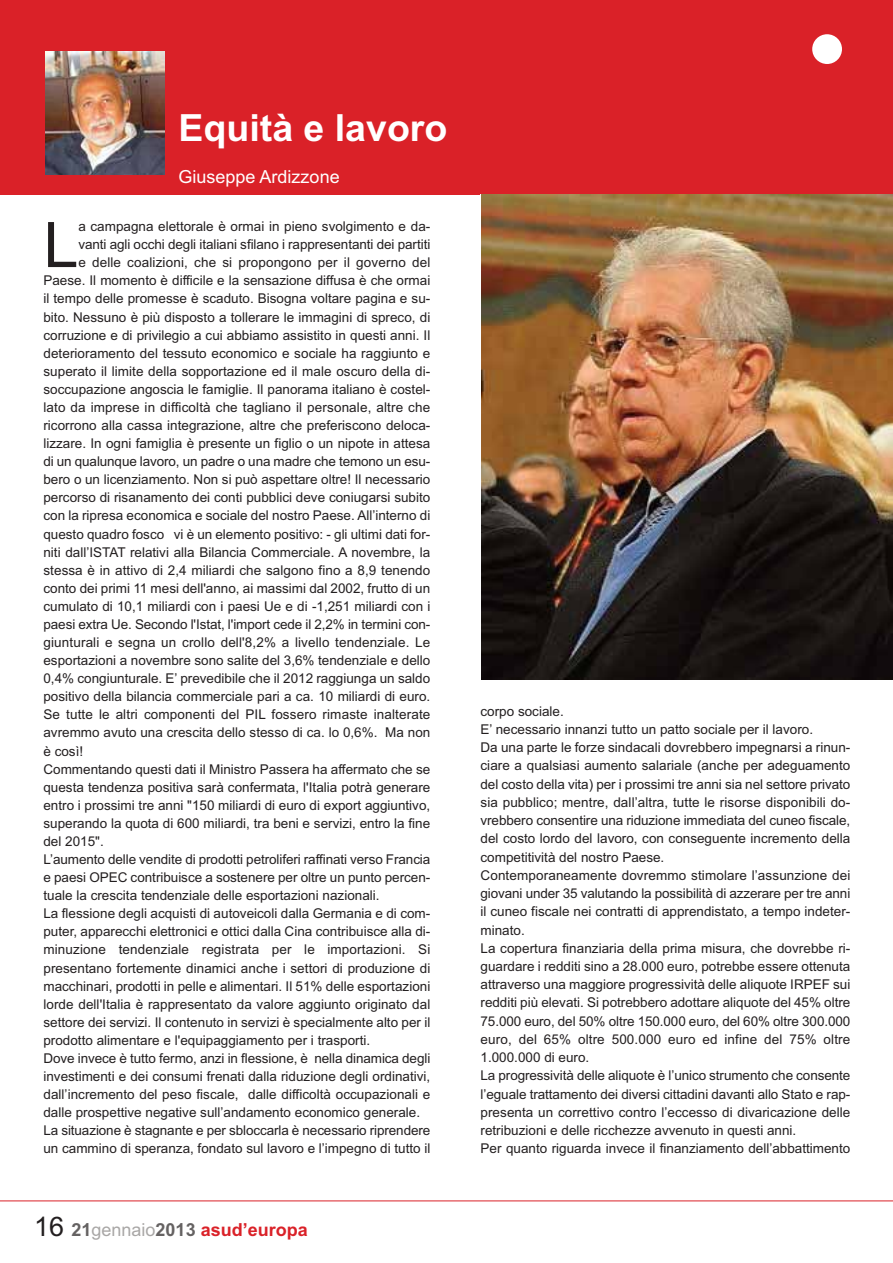
<style>
.page{position:relative;width:893px;height:1263px;background:#fff}
.page>*{position:absolute;margin:0;border:0;box-sizing:border-box;transform-origin:0 0}
.t1{font:62.85px "Arial";color:#231f20}
.t2{font:700 37.5px "Arial";color:#fff}
.t3{font:700 18px "Arial";color:#da2128}
.t4{font:18px "Arial";color:#fff}
.t5{font:13.5px/18.3px "Arial";color:#231f20}
.s1{font-weight:400;font-size:27px;color:#231f20}
.s2{color:#656262}
.s3{font-weight:400;color:#a9a7a6}
</style>
<div class="page">
<div style="left:0;top:0;width:892px;height:194px;background:#da2128"></div>
<hr style="left:0;top:1201px;width:892px;height:1px;background:#da2128">
<div style="left:812px;top:34px;width:30px;height:30px;background:#fff;border-radius:50%"></div>
<img style="left:481px;top:194px;width:411px;height:485px">
<img style="left:46px;top:51px;width:118px;height:124px">
<h2 class="t2" style="left:179px;top:114px;width:270px">Equità e lavoro</h2>
<h3 class="t4" style="left:179px;top:171px;width:162px">Giuseppe Ardizzone</h3>
<h1 class="t1" style="left:43px;top:222px;width:36px">L</h1>
<p class="t5" style="left:78px;top:219px;width:353px">a campagna elettorale è ormai in pieno svolgimento e da-</p>
<p class="t5" style="left:78px;top:237px;width:353px">vanti agli occhi degli italiani sfilano i rappresentanti dei partiti</p>
<p class="t5" style="left:78px;top:255px;width:353px">e delle coalizioni, che si propongono per il governo del</p>
<p class="t5" style="left:43px;top:273px;width:388px">Paese. Il momento è difficile e la sensazione diffusa è che ormai</p>
<p class="t5" style="left:43px;top:291px;width:388px">il tempo delle promesse è scaduto. Bisogna voltare pagina e su-</p>
<p class="t5" style="left:43px;top:309px;width:388px">bito. Nessuno è più disposto a tollerare le immagini di spreco, di</p>
<p class="t5" style="left:43px;top:327px;width:388px">corruzione e di privilegio a cui abbiamo assistito in questi anni. Il</p>
<p class="t5" style="left:43px;top:345px;width:388px">deterioramento del tessuto economico e sociale ha raggiunto e</p>
<p class="t5" style="left:43px;top:363px;width:388px">superato il limite della sopportazione ed il male oscuro della di-</p>
<p class="t5" style="left:43px;top:381px;width:388px">soccupazione angoscia le famiglie. Il panorama italiano è costel-</p>
<p class="t5" style="left:43px;top:399px;width:388px">lato da imprese in difficoltà che tagliano il personale, altre che</p>
<p class="t5" style="left:43px;top:417px;width:388px">ricorrono alla cassa integrazione, altre che preferiscono deloca-</p>
<p class="t5" style="left:43px;top:436px;width:388px">lizzare. In ogni famiglia è presente un figlio o un nipote in attesa</p>
<p class="t5" style="left:43px;top:454px;width:388px">di un qualunque lavoro, un padre o una madre che temono un esu-</p>
<p class="t5" style="left:43px;top:472px;width:388px">bero o un licenziamento. Non si può aspettare oltre! Il necessario</p>
<p class="t5" style="left:43px;top:490px;width:388px">percorso di risanamento dei conti pubblici deve coniugarsi subito</p>
<p class="t5" style="left:43px;top:508px;width:388px">con la ripresa economica e sociale del nostro Paese. All’interno di</p>
<p class="t5" style="left:43px;top:526px;width:388px">questo quadro fosco vi è un elemento positivo: - gli ultimi dati for-</p>
<p class="t5" style="left:43px;top:544px;width:388px">niti dall’ISTAT relativi alla Bilancia Commerciale. A novembre, la</p>
<p class="t5" style="left:43px;top:562px;width:388px">stessa è in attivo di 2,4 miliardi che salgono fino a 8,9 tenendo</p>
<p class="t5" style="left:43px;top:580px;width:388px">conto dei primi 11 mesi dell'anno, ai massimi dal 2002, frutto di un</p>
<p class="t5" style="left:43px;top:598px;width:388px">cumulato di 10,1 miliardi con i paesi Ue e di -1,251 miliardi con i</p>
<p class="t5" style="left:43px;top:616px;width:388px">paesi extra Ue. Secondo l'Istat, l'import cede il 2,2% in termini con-</p>
<p class="t5" style="left:43px;top:634px;width:388px">giunturali e segna un crollo dell'8,2% a livello tendenziale. Le</p>
<p class="t5" style="left:43px;top:653px;width:388px">esportazioni a novembre sono salite del 3,6% tendenziale e dello</p>
<p class="t5" style="left:43px;top:671px;width:388px">0,4% congiunturale. E’ prevedibile che il 2012 raggiunga un saldo</p>
<p class="t5" style="left:43px;top:689px;width:388px">positivo della bilancia commerciale pari a ca. 10 miliardi di euro.</p>
<p class="t5" style="left:43px;top:707px;width:388px">Se tutte le altri componenti del PIL fossero rimaste inalterate</p>
<p class="t5" style="left:43px;top:725px;width:388px">avremmo avuto una crescita dello stesso di ca. lo 0,6%. Ma non</p>
<p class="t5" style="left:43px;top:743px;width:41px">è così!</p>
<p class="t5" style="left:43px;top:761px;width:388px">Commentando questi dati il Ministro Passera ha affermato che se</p>
<p class="t5" style="left:43px;top:779px;width:388px">questa tendenza positiva sarà confermata, l'Italia potrà generare</p>
<p class="t5" style="left:43px;top:797px;width:388px">entro i prossimi tre anni "150 miliardi di euro di export aggiuntivo,</p>
<p class="t5" style="left:43px;top:815px;width:388px">superando la quota di 600 miliardi, tra beni e servizi, entro la fine</p>
<p class="t5" style="left:43px;top:833px;width:62px">del 2015".</p>
<p class="t5" style="left:43px;top:852px;width:388px">L’aumento delle vendite di prodotti petroliferi raffinati verso Francia</p>
<p class="t5" style="left:43px;top:870px;width:388px">e paesi OPEC contribuisce a sostenere per oltre un punto percen-</p>
<p class="t5" style="left:43px;top:888px;width:337px">tuale la crescita tendenziale delle esportazioni nazionali.</p>
<p class="t5" style="left:43px;top:906px;width:388px">La flessione degli acquisti di autoveicoli dalla Germania e di com-</p>
<p class="t5" style="left:43px;top:924px;width:388px">puter, apparecchi elettronici e ottici dalla Cina contribuisce alla di-</p>
<p class="t5" style="left:43px;top:942px;width:388px">minuzione tendenziale registrata per le importazioni. Si</p>
<p class="t5" style="left:43px;top:960px;width:388px">presentano fortemente dinamici anche i settori di produzione di</p>
<p class="t5" style="left:43px;top:978px;width:388px">macchinari, prodotti in pelle e alimentari. Il 51% delle esportazioni</p>
<p class="t5" style="left:43px;top:996px;width:388px">lorde dell'Italia è rappresentato da valore aggiunto originato dal</p>
<p class="t5" style="left:43px;top:1014px;width:388px">settore dei servizi. Il contenuto in servizi è specialmente alto per il</p>
<p class="t5" style="left:43px;top:1032px;width:328px">prodotto alimentare e l'equipaggiamento per i trasporti.</p>
<p class="t5" style="left:43px;top:1050px;width:388px">Dove invece è tutto fermo, anzi in flessione, è nella dinamica degli</p>
<p class="t5" style="left:43px;top:1069px;width:388px">investimenti e dei consumi frenati dalla riduzione degli ordinativi,</p>
<p class="t5" style="left:43px;top:1087px;width:388px">dall’incremento del peso fiscale, dalle difficoltà occupazionali e</p>
<p class="t5" style="left:43px;top:1105px;width:378px">dalle prospettive negative sull’andamento economico generale.</p>
<p class="t5" style="left:43px;top:1123px;width:388px">La situazione è stagnante e per sbloccarla è necessario riprendere</p>
<p class="t5" style="left:43px;top:1141px;width:388px">un cammino di speranza, fondato sul lavoro e l’impegno di tutto il</p>
<h3 class="t3" style="left:34px;top:1223px;width:275px"><span class="s1">16</span> <span class="s2">21</span><span class="s3">gennaio</span><span class="s2">2013</span> asud’europa</h3>
<p class="t5" style="left:480px;top:703px;width:371px">corpo sociale.<br>E’ necessario innanzi tutto un patto sociale per il lavoro.<br>Da una parte le forze sindacali dovrebbero impegnarsi a rinun&shy;ciare a qualsiasi aumento salariale (anche per adeguamento del costo della vita) per i prossimi tre anni sia nel settore privato sia pubblico; mentre, dall’altra, tutte le risorse disponibili do&shy;vrebbero consentire una riduzione immediata del cuneo fiscale, del costo lordo del lavoro, con conseguente incremento della competitività del nostro Paese.<br>Contemporaneamente dovremmo stimolare l’assunzione dei giovani under 35 valutando la possibilità di azzerare per tre anni il cuneo fiscale nei contratti di apprendistato, a tempo indeter&shy;minato.<br>La copertura finanziaria della prima misura, che dovrebbe ri&shy;guardare i redditi sino a 28.000 euro, potrebbe essere ottenuta attraverso una maggiore progressività delle aliquote IRPEF sui redditi più elevati. Si potrebbero adottare aliquote del 45% oltre 75.000 euro, del 50% oltre 150.000 euro, del 60% oltre 300.000 euro, del 65% oltre 500.000 euro ed infine del 75% oltre 1.000.000 di euro.<br>La progressività delle aliquote è l’unico strumento che consente l’eguale trattamento dei diversi cittadini davanti allo Stato e rap&shy;presenta un correttivo contro l’eccesso di divaricazione delle retribuzioni e delle ricchezze avvenuto in questi anni.<br>Per quanto riguarda invece il finanziamento dell’abbattimento</p>
</div>
